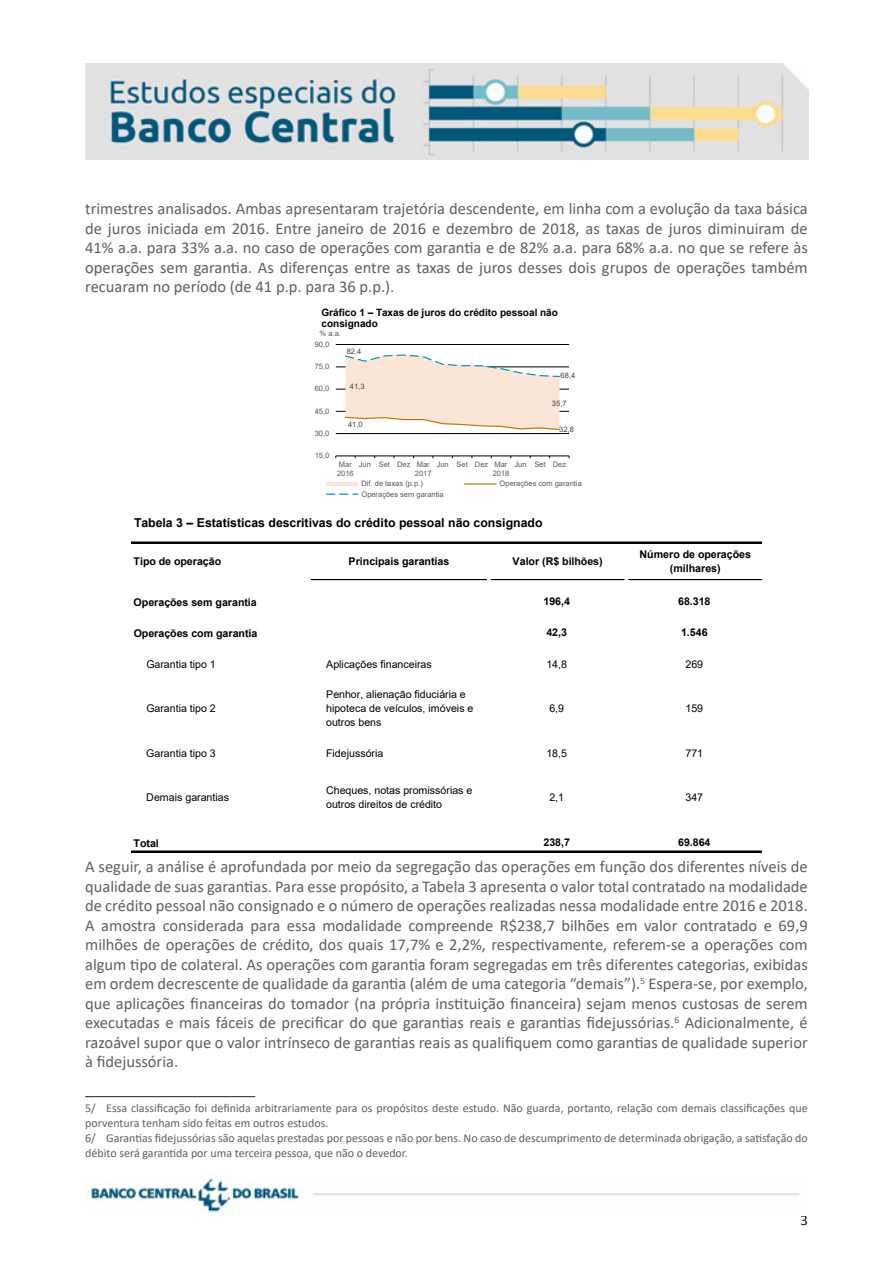
<style>
.page{position:relative;width:893px;height:1263px;background:#fff}
.page>*{position:absolute;margin:0;border:0;box-sizing:border-box;transform-origin:0 0}
.Paragráfo_Estudos_Es{font:16.5px/19.5px "Calibri";color:#606060;text-align:justify}
.t1{font:15px "Calibri";color:#231f20}
.t2{font:700 12.3px "Arial";letter-spacing:-.005em;color:#000}
.Nota_rodapé_Estudos{font:12px/15px "Calibri";color:#606060}
.t3{font:10.65px/14px "Arial";letter-spacing:-.005em;color:#000}
.t4{font:700 10.65px/14.1px "Arial";letter-spacing:-.005em;color:#000;text-align:center}
.t5{font:700 10.05px/11.4px "Arial";color:#000}
.t6{font:7.5px/8.6px "Arial";letter-spacing:.005em;color:#595959;text-align:right}
.t7{font:7.5px "Arial";letter-spacing:.005em;color:#404040}
</style>
<div class="page">
<img style="left:91px;top:1175px;width:212px;height:37px">
<img style="left:85px;top:64px;width:723px;height:95px">
<hr style="left:336px;top:433px;width:233px;height:1px;background:#000">
<hr style="left:336px;top:411px;width:233px;height:1px;background:#000">
<hr style="left:336px;top:389px;width:233px;height:1px;background:#000">
<hr style="left:336px;top:367px;width:233px;height:1px;background:#000">
<hr style="left:336px;top:344px;width:233px;height:1px;background:#000">
<hr style="left:336px;top:456px;width:233px;height:1px;background:#000">
<svg style="left:344px;top:354px;width:217px;height:76px"></svg>
<hr style="left:326px;top:482px;width:32px;height:4px;background:#fbe5d6">
<hr style="left:465px;top:483px;width:31px;height:2px;background:#c27600">
<svg style="left:326px;top:494px;width:32px;height:1px"></svg>
<hr style="left:311px;top:579px;width:175px;height:1px;background:#000">
<hr style="left:311px;top:580px;width:175px;height:1px;background:#000">
<hr style="left:491px;top:579px;width:133px;height:1px;background:#000">
<hr style="left:491px;top:580px;width:133px;height:1px;background:#000">
<hr style="left:131px;top:542px;width:631px;height:1px;background:#000">
<hr style="left:629px;top:579px;width:133px;height:1px;background:#000">
<hr style="left:629px;top:580px;width:133px;height:1px;background:#000">
<hr style="left:131px;top:851px;width:631px;height:1px;background:#000">
<hr style="left:85px;top:1096px;width:170px;height:1px;background:#231f20">
<p class="Paragráfo_Estudos_Es" style="left:85px;top:199px;width:724px">trimestres analisados. Ambas apresentaram trajetória descendente, em linha com a evolução da taxa básica de juros iniciada em 2016. Entre janeiro de 2016 e dezembro de 2018, as taxas de juros diminuiram de 41% a.a. para 33% a.a. no caso de operações com garantia e de 82% a.a. para 68% a.a. no que se refere às operações sem garantia. As diferenças entre as taxas de juros desses dois grupos de operações também recuaram no período (de 41 p.p. para 36 p.p.).</p>
<p class="t5" style="left:321px;top:307px;width:238px">Gráfico 1 – Taxas de juros do crédito pessoal não consignado</p>
<p class="t6" style="left:320px;top:329px;width:23px">% a.a.</p>
<p class="t6" style="left:315px;top:340px;width:16px">90,0</p>
<p class="t6" style="left:315px;top:362px;width:16px">75,0</p>
<p class="t6" style="left:315px;top:384px;width:16px">60,0</p>
<p class="t6" style="left:315px;top:407px;width:16px">45,0</p>
<p class="t6" style="left:315px;top:429px;width:16px">30,0</p>
<p class="t6" style="left:315px;top:451px;width:16px">15,0</p>
<p class="t7" style="left:347px;top:346px;width:16px">82,4</p>
<p class="t7" style="left:350px;top:381px;width:16px">41,3</p>
<p class="t7" style="left:348px;top:419px;width:16px">41,0</p>
<p class="t7" style="left:561px;top:370px;width:16px">68,4</p>
<p class="t7" style="left:552px;top:398px;width:16px">35,7</p>
<p class="t7" style="left:559px;top:424px;width:16px">32,8</p>
<p class="t6" style="left:337px;top:460px;width:18px;text-align:left">Mar<br>2016</p>
<p class="t6" style="left:359px;top:460px;width:74px">Jun Set Dez Mar<br>2017</p>
<p class="t6" style="left:437px;top:460px;width:74px">Jun Set Dez Mar<br>2018</p>
<p class="t6" style="left:514px;top:460px;width:53px">Jun Set Dez</p>
<p class="t6" style="left:361px;top:479px;width:63px">Dif. de taxas (p.p.)</p>
<p class="t6" style="left:500px;top:479px;width:84px">Operações com garantia</p>
<p class="t6" style="left:361px;top:490px;width:84px">Operações sem garantia</p>
<p class="t2" style="left:134px;top:514px;width:410px">Tabela 3 – Estatísticas descritivas do crédito pessoal não consignado</p>
<p class="t4" style="left:134px;top:554px;width:89px">Tipo de operação</p>
<p class="t4" style="left:349px;top:554px;width:102px">Principais garantias</p>
<p class="t4" style="left:513px;top:554px;width:92px">Valor (R$ bilhões)</p>
<p class="t4" style="left:640px;top:547px;width:113px">Número de operações (milhares)</p>
<p class="t4" style="left:134px;top:596px;width:125px">Operações sem garantia</p>
<p class="t4" style="left:543px;top:594px;width:28px">196,4</p>
<p class="t4" style="left:678px;top:594px;width:34px">68.318</p>
<p class="t4" style="left:134px;top:627px;width:125px">Operações com garantia</p>
<p class="t4" style="left:546px;top:625px;width:22px">42,3</p>
<p class="t4" style="left:681px;top:625px;width:28px">1.546</p>
<p class="t3" style="left:146px;top:657px;width:71px">Garantia tipo 1</p>
<p class="t3" style="left:326px;top:657px;width:107px">Aplicações financeiras</p>
<p class="t3" style="left:546px;top:657px;width:22px">14,8</p>
<p class="t3" style="left:685px;top:657px;width:19px">269</p>
<p class="t3" style="left:146px;top:701px;width:71px">Garantia tipo 2</p>
<p class="t3" style="left:326px;top:687px;width:149px">Penhor, alienação fiduciária e hipoteca de veículos, imóveis e outros bens</p>
<p class="t3" style="left:549px;top:701px;width:16px">6,9</p>
<p class="t3" style="left:685px;top:701px;width:19px">159</p>
<p class="t3" style="left:146px;top:746px;width:71px">Garantia tipo 3</p>
<p class="t3" style="left:326px;top:746px;width:59px">Fidejussória</p>
<p class="t3" style="left:546px;top:746px;width:22px">18,5</p>
<p class="t3" style="left:685px;top:746px;width:19px">771</p>
<p class="t3" style="left:146px;top:790px;width:84px">Demais garantias</p>
<p class="t3" style="left:326px;top:783px;width:148px">Cheques, notas promissórias e outros direitos de crédito</p>
<p class="t3" style="left:549px;top:790px;width:16px">2,1</p>
<p class="t3" style="left:685px;top:790px;width:19px">347</p>
<p class="t4" style="left:134px;top:837px;width:27px">Total</p>
<p class="t4" style="left:543px;top:835px;width:28px">238,7</p>
<p class="t4" style="left:678px;top:835px;width:34px">69.864</p>
<p class="Paragráfo_Estudos_Es" style="left:85px;top:856px;width:724px">A seguir, a análise é aprofundada por meio da segregação das operações em função dos diferentes níveis de qualidade de suas garantias. Para esse propósito, a Tabela 3 apresenta o valor total contratado na modalidade de crédito pessoal não consignado e o número de operações realizadas nessa modalidade entre 2016 e 2018.<br>A amostra considerada para essa modalidade compreende R$238,7 bilhões em valor contratado e 69,9 milhões de operações de crédito, dos quais 17,7% e 2,2%, respectivamente, referem-se a operações com algum tipo de colateral. As operações com garantia foram segregadas em três diferentes categorias, exibidas em ordem decrescente de qualidade da garantia (além de uma categoria “demais”).<sup>5</sup> Espera-se, por exemplo, que aplicações financeiras do tomador (na própria instituição financeira) sejam menos custosas de serem executadas e mais fáceis de precificar do que garantias reais e garantias fidejussórias.<sup>6</sup> Adicionalmente, é razoável supor que o valor intrínseco de garantias reais as qualifiquem como garantias de qualidade superior à fidejussória.</p>
<p class="Nota_rodapé_Estudos" style="left:85px;top:1100px;width:724px">5/ Essa classificação foi definida arbitrariamente para os propósitos deste estudo. Não guarda, portanto, relação com demais classificações que porventura tenham sido feitas em outros estudos.</p>
<p class="Nota_rodapé_Estudos" style="left:85px;top:1130px;width:724px">6/ Garantias fidejussórias são aquelas prestadas por pessoas e não por bens. No caso de descumprimento de determinada obrigação, a satisfação do débito será garantida por uma terceira pessoa, que não o devedor.</p>
<p class="t1" style="left:800px;top:1210px;width:9px">3</p>
</div>
